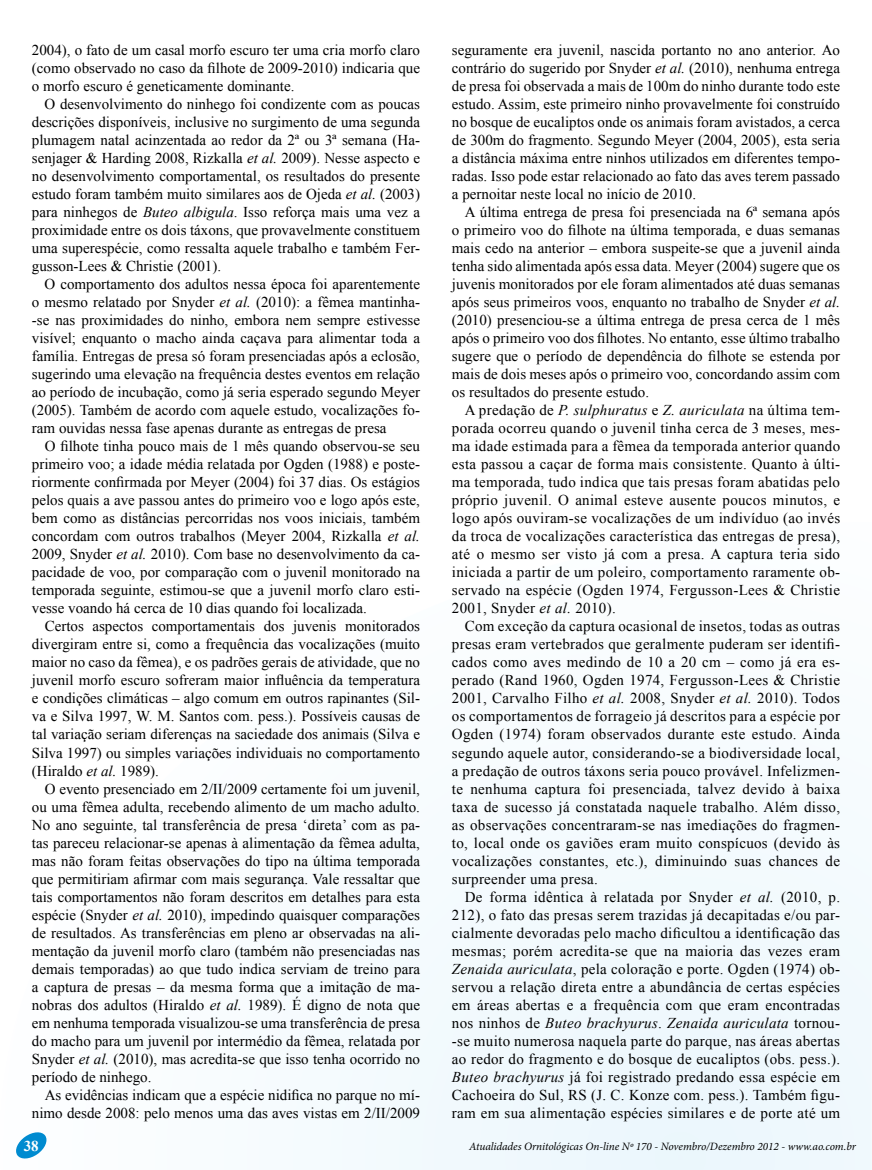
<style>
.page{position:relative;width:872px;height:1170px;background:#fff}
.page>*{position:absolute;margin:0;border:0;box-sizing:border-box;transform-origin:0 0}
.t1{font:15px/18px "Times New Roman";color:#000;text-align:justify}
.t2{font:700 15px "Times New Roman";color:#fff}
.t3{font:italic 11.25px "Minion Pro";letter-spacing:-.005em;color:#000}
.s1{font-style:italic}
</style>
<div class="page">
<div style="left:330px;top:807px;width:541px;height:362px;background:#f2f9fd"></div>
<svg style="left:871px;top:952px;width:1px;height:217px"></svg>
<svg style="left:16px;top:1132px;width:31px;height:27px"></svg>
<p class="t1" style="left:32px;top:41px;width:390px">2004), o fato de um casal morfo escuro ter uma cria morfo claro (como observado no caso da filhote de 2009-2010) indicaria que o morfo escuro é geneticamente dominante.</p>
<p class="t1" style="left:32px;top:95px;width:390px;text-indent:13px">O desenvolvimento do ninhego foi condizente com as poucas descrições disponíveis, inclusive no surgimento de uma segunda plumagem natal acinzentada ao redor da 2ª ou 3ª semana (Ha&shy;senjager &amp; Harding 2008, Rizkalla <span class="s1">et al.</span> 2009). Nesse aspecto e no desenvolvimento comportamental, os resultados do presente estudo foram também muito similares aos de Ojeda <span class="s1">et al.</span> (2003) para ninhegos de <span class="s1">Buteo albigula</span>. Isso reforça mais uma vez a proximidade entre os dois táxons, que provavelmente constituem uma superespécie, como ressalta aquele trabalho e também Fer&shy;gusson-Lees &amp; Christie (2001).</p>
<p class="t1" style="left:32px;top:275px;width:390px;text-indent:13px">O comportamento dos adultos nessa época foi aparentemente o mesmo relatado por Snyder <span class="s1">et al.</span> (2010): a fêmea mantinha--se nas proximidades do ninho, embora nem sempre estivesse visível; enquanto o macho ainda caçava para alimentar toda a família. Entregas de presa só foram presenciadas após a eclosão, sugerindo uma elevação na frequência destes eventos em relação ao período de incubação, como já seria esperado segundo Meyer (2005). Também de acordo com aquele estudo, vocalizações fo&shy;ram ouvidas nessa fase apenas durante as entregas de presa</p>
<p class="t1" style="left:32px;top:437px;width:390px;text-indent:13px">O filhote tinha pouco mais de 1 mês quando observou-se seu primeiro voo; a idade média relatada por Ogden (1988) e poste&shy;riormente confirmada por Meyer (2004) foi 37 dias. Os estágios pelos quais a ave passou antes do primeiro voo e logo após este, bem como as distâncias percorridas nos voos iniciais, também concordam com outros trabalhos (Meyer 2004, Rizkalla <span class="s1">et al.<br></span>2009, Snyder <span class="s1">et al.</span> 2010). Com base no desenvolvimento da ca&shy;pacidade de voo, por comparação com o juvenil monitorado na temporada seguinte, estimou-se que a juvenil morfo claro esti&shy;vesse voando há cerca de 10 dias quando foi localizada.</p>
<p class="t1" style="left:32px;top:617px;width:390px;text-indent:13px">Certos aspectos comportamentais dos juvenis monitorados divergiram entre si, como a frequência das vocalizações (muito maior no caso da fêmea), e os padrões gerais de atividade, que no juvenil morfo escuro sofreram maior influência da temperatura e condições climáticas – algo comum em outros rapinantes (Sil&shy;va e Silva 1997, W. M. Santos com. pess.). Possíveis causas de tal variação seriam diferenças na saciedade dos animais (Silva e Silva 1997) ou simples variações individuais no comportamento (Hiraldo <span class="s1">et al.</span> 1989).</p>
<p class="t1" style="left:32px;top:779px;width:390px;text-indent:13px">O evento presenciado em 2/II/2009 certamente foi um juvenil, ou uma fêmea adulta, recebendo alimento de um macho adulto.<br>No ano seguinte, tal transferência de presa ‘direta’ com as pa&shy;tas pareceu relacionar-se apenas à alimentação da fêmea adulta, mas não foram feitas observações do tipo na última temporada que permitiriam afirmar com mais segurança. Vale ressaltar que tais comportamentos não foram descritos em detalhes para esta espécie (Snyder <span class="s1">et al.</span> 2010), impedindo quaisquer comparações de resultados. As transferências em pleno ar observadas na ali&shy;mentação da juvenil morfo claro (também não presenciadas nas demais temporadas) ao que tudo indica serviam de treino para a captura de presas – da mesma forma que a imitação de ma&shy;nobras dos adultos (Hiraldo <span class="s1">et al.</span> 1989). É digno de nota que em nenhuma temporada visualizou-se uma transferência de presa do macho para um juvenil por intermédio da fêmea, relatada por Snyder <span class="s1">et al.</span> (2010), mas acredita-se que isso tenha ocorrido no período de ninhego.</p>
<p class="t1" style="left:32px;top:1085px;width:390px;text-align:right">As evidências indicam que a espécie nidifica no parque no mí&shy;nimo desde 2008: pelo menos uma das aves vistas em 2/II/2009</p>
<p class="t1" style="left:452px;top:41px;width:390px">seguramente era juvenil, nascida portanto no ano anterior. Ao contrário do sugerido por Snyder <span class="s1">et al.</span> (2010), nenhuma entrega de presa foi observada a mais de 100m do ninho durante todo este estudo. Assim, este primeiro ninho provavelmente foi construído no bosque de eucaliptos onde os animais foram avistados, a cerca de 300m do fragmento. Segundo Meyer (2004, 2005), esta seria a distância máxima entre ninhos utilizados em diferentes tempo&shy;radas. Isso pode estar relacionado ao fato das aves terem passado a pernoitar neste local no início de 2010.</p>
<p class="t1" style="left:452px;top:203px;width:390px;text-indent:13px">A última entrega de presa foi presenciada na 6ª semana após o primeiro voo do filhote na última temporada, e duas semanas mais cedo na anterior – embora suspeite-se que a juvenil ainda tenha sido alimentada após essa data. Meyer (2004) sugere que os juvenis monitorados por ele foram alimentados até duas semanas após seus primeiros voos, enquanto no trabalho de Snyder <span class="s1">et al. </span>(2010) presenciou-se a última entrega de presa cerca de 1 mês após o primeiro voo dos filhotes. No entanto, esse último trabalho sugere que o período de dependência do filhote se estenda por mais de dois meses após o primeiro voo, concordando assim com os resultados do presente estudo.</p>
<p class="t1" style="left:452px;top:401px;width:390px;text-indent:13px">A predação de <span class="s1">P. sulphuratus</span> e <span class="s1">Z. auriculata</span> na última tem&shy;porada ocorreu quando o juvenil tinha cerca de 3 meses, mes&shy;ma idade estimada para a fêmea da temporada anterior quando esta passou a caçar de forma mais consistente. Quanto à últi&shy;ma temporada, tudo indica que tais presas foram abatidas pelo próprio juvenil. O animal esteve ausente poucos minutos, e logo após ouviram-se vocalizações de um indivíduo (ao invés da troca de vocalizações característica das entregas de presa), até o mesmo ser visto já com a presa. A captura teria sido iniciada a partir de um poleiro, comportamento raramente ob&shy;servado na espécie (Ogden 1974, Fergusson-Lees &amp; Christie 2001, Snyder <span class="s1">et al.</span> 2010).</p>
<p class="t1" style="left:452px;top:617px;width:390px;text-indent:13px">Com exceção da captura ocasional de insetos, todas as outras presas eram vertebrados que geralmente puderam ser identifi&shy;cados como aves medindo de 10 a 20 cm – como já era es&shy;perado (Rand 1960, Ogden 1974, Fergusson-Lees &amp; Christie 2001, Carvalho Filho <span class="s1">et al.</span> 2008, Snyder <span class="s1">et al.</span> 2010). Todos os comportamentos de forrageio já descritos para a espécie por Ogden (1974) foram observados durante este estudo. Ainda segundo aquele autor, considerando-se a biodiversidade local, a predação de outros táxons seria pouco provável. Infelizmen&shy;te nenhuma captura foi presenciada, talvez devido à baixa taxa de sucesso já constatada naquele trabalho. Além disso, as observações concentraram-se nas imediações do fragmen&shy;to, local onde os gaviões eram muito conspícuos (devido às vocalizações constantes, etc.), diminuindo suas chances de surpreender uma presa.</p>
<p class="t1" style="left:452px;top:887px;width:390px;text-indent:13px">De forma idêntica à relatada por Snyder <span class="s1">et al.</span> (2010, p.<br>212), o fato das presas serem trazidas já decapitadas e/ou par&shy;cialmente devoradas pelo macho dificultou a identificação das mesmas; porém acredita-se que na maioria das vezes eram <span class="s1">Zenaida auriculata</span>, pela coloração e porte. Ogden (1974) ob&shy;servou a relação direta entre a abundância de certas espécies em áreas abertas e a frequência com que eram encontradas nos ninhos de <span class="s1">Buteo brachyurus</span>. <span class="s1">Zenaida auriculata</span> tornou--se muito numerosa naquela parte do parque, nas áreas abertas ao redor do fragmento e do bosque de eucaliptos (obs. pess.).<br><span class="s1">Buteo brachyurus</span> já foi registrado predando essa espécie em Cachoeira do Sul, RS (J. C. Konze com. pess.). Também figu&shy;ram em sua alimentação espécies similares e de porte até um</p>
<p class="t2" style="left:24px;top:1134px;width:17px">38</p>
<p class="t3" style="left:469px;top:1138px;width:388px">Atualidades Ornitológicas On-line Nº 170 - Novembro/Dezembro 2012 - www.ao.com.br</p>
</div>
